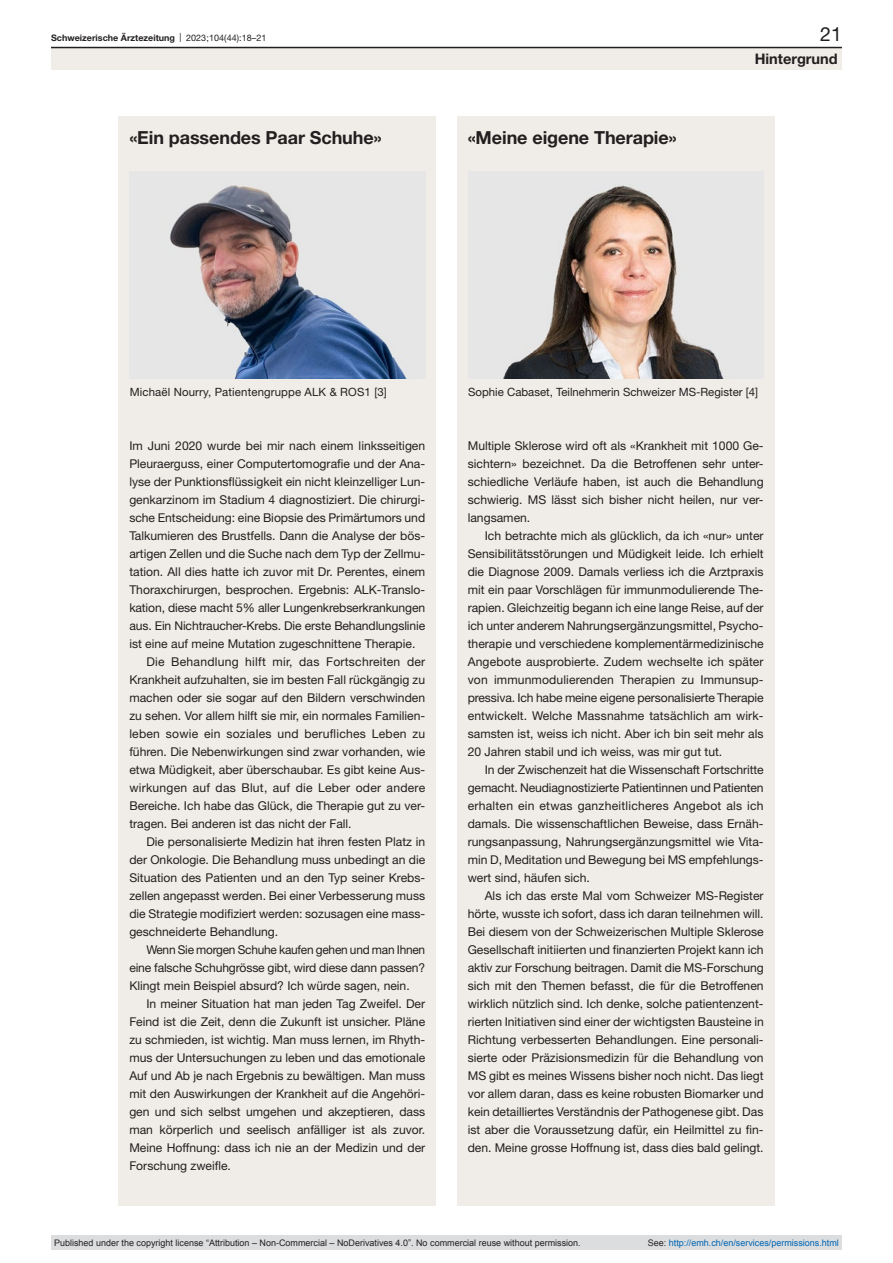
<style>
.page{position:relative;width:893px;height:1263px;background:#fff}
.page>*{position:absolute;margin:0;border:0;box-sizing:border-box;transform-origin:0 0}
.t1{font:19.5px "Helvetica Neue LT Pro";color:#231f20}
.box-head1{font:700 18px "Helvetica Neue LT Pro";letter-spacing:-.005em;color:#231f20}
.t2{font:700 14.55px "Helvetica Neue LT Pro";color:#231f20}
.box-paragraph-indent{font:12.15px/18px "Helvetica Neue LT Pro";color:#231f20;text-align:justify}
.box-paragraph{font:12.15px/18px "Helvetica Neue LT Pro";color:#231f20;text-align:justify}
.figure-caption{font:11.4px "Helvetica Neue LT Pro";color:#231f20}
.t3{font:9px "Arial";color:#231f20}
.t4{font:9px "Arial";color:#0066b3}
.t5{font:700 9px "Helvetica Neue LT Pro";color:#231f20}
.s1{font-weight:400}
.s2{color:#231f20}
</style>
<div class="page">
<div style="left:119px;top:117px;width:317px;height:1089px;background:#f0ece7"></div>
<div style="left:457px;top:117px;width:317px;height:1089px;background:#f0ece7"></div>
<img style="left:163px;top:181px;width:245px;height:197px">
<img style="left:500px;top:181px;width:227px;height:197px">
<div style="left:51px;top:48px;width:791px;height:22px;background:#f0ece7"></div>
<hr style="left:51px;top:47px;width:791px;height:1px;background:#231f20">
<div style="left:51px;top:1235px;width:791px;height:15px;background:#dcdddf"></div>
<p class="t5" style="left:51px;top:32px;width:217px">Schweizerische Ärztezeitung <span class="s1">| 2023;104(44):18–21</span></p>
<h1 class="t1" style="left:820px;top:22px;width:23px">21</h1>
<p class="box-head1" style="left:129px;top:126px;width:254px">«Ein passendes Paar Schuhe»</p>
<p class="box-head1" style="left:468px;top:126px;width:210px">«Meine eigene Therapie»</p>
<p class="t2" style="left:755px;top:49px;width:84px">Hintergrund</p>
<p class="figure-caption" style="left:130px;top:385px;width:259px">Michaël Nourry, Patientengruppe ALK &amp; ROS1 [3]</p>
<p class="figure-caption" style="left:468px;top:385px;width:291px">Sophie Cabaset, Teilnehmerin Schweizer MS-Register [4]</p>
<p class="box-paragraph" style="left:129px;top:436px;width:297px">Im Juni 2020 wurde bei mir nach einem linksseitigen Pleuraerguss, einer Computertomografie und der Ana&shy;lyse der Punktionsflüssigkeit ein nicht kleinzelliger Lun&shy;genkarzinom im Stadium 4 diagnostiziert. Die chirurgi&shy;sche Entscheidung: eine Biopsie des Primärtumors und Talkumieren des Brustfells. Dann die Analyse der bös&shy;artigen Zellen und die Suche nach dem Typ der Zellmu&shy;tation. All dies hatte ich zuvor mit Dr. Perentes, einem Thoraxchirurgen, besprochen. Ergebnis: ALK-Translo&shy;kation, diese macht 5% aller Lungenkrebserkrankungen aus. Ein Nichtraucher-Krebs. Die erste Behandlungslinie ist eine auf meine Mutation zugeschnittene Therapie.</p>
<p class="box-paragraph-indent" style="left:129px;top:652px;width:297px;text-indent:17px">Die Behandlung hilft mir, das Fortschreiten der Krankheit aufzuhalten, sie im besten Fall rückgängig zu machen oder sie sogar auf den Bildern verschwinden zu sehen. Vor allem hilft sie mir, ein normales Familien&shy;leben sowie ein soziales und berufliches Leben zu führen. Die Nebenwirkungen sind zwar vorhanden, wie etwa Müdigkeit, aber überschaubar. Es gibt keine Aus&shy;wirkungen auf das Blut, auf die Leber oder andere Bereiche. Ich habe das Glück, die Therapie gut zu ver&shy;tragen. Bei anderen ist das nicht der Fall.</p>
<p class="box-paragraph-indent" style="left:129px;top:832px;width:297px;text-indent:17px">Die personalisierte Medizin hat ihren festen Platz in der Onkologie. Die Behandlung muss unbedingt an die Situation des Patienten und an den Typ seiner Krebs&shy;zellen angepasst werden. Bei einer Verbesserung muss die Strategie modifiziert werden: sozusagen eine mass&shy;geschneiderte Behandlung.</p>
<p class="box-paragraph-indent" style="left:129px;top:940px;width:297px;text-indent:17px">Wenn Sie morgen Schuhe kaufen gehen und man Ihnen eine falsche Schuhgrösse gibt, wird diese dann passen?<br>Klingt mein Beispiel absurd? Ich würde sagen, nein.</p>
<p class="box-paragraph-indent" style="left:129px;top:994px;width:297px;text-indent:17px">In meiner Situation hat man jeden Tag Zweifel. Der Feind ist die Zeit, denn die Zukunft ist unsicher. Pläne zu schmieden, ist wichtig. Man muss lernen, im Rhyth&shy;mus der Untersuchungen zu leben und das emotionale Auf und Ab je nach Ergebnis zu bewältigen. Man muss mit den Auswirkungen der Krankheit auf die Angehöri&shy;gen und sich selbst umgehen und akzeptieren, dass man körperlich und seelisch anfälliger ist als zuvor.<br>Meine Hoffnung: dass ich nie an der Medizin und der Forschung zweifle.</p>
<p class="box-paragraph" style="left:468px;top:436px;width:297px">Multiple Sklerose wird oft als «Krankheit mit 1000 Ge&shy;sichtern» bezeichnet. Da die Betroffenen sehr unter&shy;schiedliche Verläufe haben, ist auch die Behandlung schwierig. MS lässt sich bisher nicht heilen, nur ver&shy;langsamen.</p>
<p class="box-paragraph-indent" style="left:468px;top:526px;width:297px;text-indent:17px">Ich betrachte mich als glücklich, da ich «nur» unter Sensibilitätsstörungen und Müdigkeit leide. Ich erhielt die Diagnose 2009. Damals verliess ich die Arztpraxis mit ein paar Vorschlägen für immunmodulierende The&shy;rapien. Gleichzeitig begann ich eine lange Reise, auf der ich unter anderem Nahrungsergänzungsmittel, Psycho&shy;therapie und verschiedene komplementärmedizinische Angebote ausprobierte. Zudem wechselte ich später von immunmodulierenden Therapien zu Immunsup&shy;pressiva. Ich habe meine eigene personalisierte Therapie entwickelt. Welche Massnahme tatsächlich am wirk&shy;samsten ist, weiss ich nicht. Aber ich bin seit mehr als 20 Jahren stabil und ich weiss, was mir gut tut.</p>
<p class="box-paragraph-indent" style="left:468px;top:760px;width:297px;text-indent:17px">In der Zwischenzeit hat die Wissenschaft Fortschritte gemacht. Neudiagnostizierte Patientinnen und Patienten erhalten ein etwas ganzheitlicheres Angebot als ich damals. Die wissenschaftlichen Beweise, dass Ernäh&shy;rungsanpassung, Nahrungsergänzungsmittel wie Vita&shy;min D, Meditation und Bewegung bei MS empfehlungs&shy;wert sind, häufen sich.</p>
<p class="box-paragraph-indent" style="left:468px;top:886px;width:298px;text-indent:17px">Als ich das erste Mal vom Schweizer MS-Register hörte, wusste ich sofort, dass ich daran teilnehmen will.<br>Bei diesem von der Schweizerischen Multiple Sklerose Gesellschaft initiierten und finanzierten Projekt kann ich aktiv zur Forschung beitragen. Damit die MS-Forschung sich mit den Themen befasst, die für die Betroffenen wirklich nützlich sind. Ich denke, solche patientenzent&shy;rierten Initiativen sind einer der wichtigsten Bausteine in Richtung verbesserten Behandlungen. Eine personali&shy;sierte oder Präzisionsmedizin für die Behandlung von MS gibt es meines Wissens bisher noch nicht. Das liegt vor allem daran, dass es keine robusten Biomarker und kein detailliertes Verständnis der Pathogenese gibt. Das ist aber die Voraussetzung dafür, ein Heilmittel zu fin&shy;den. Meine grosse Hoffnung ist, dass dies bald gelingt.</p>
<p class="t3" style="left:54px;top:1237px;width:528px">Published under the copyright license “Attribution – Non-Commercial – NoDerivatives 4.0”. No commercial reuse without permission.</p>
<p class="t4" style="left:648px;top:1237px;width:193px"><span class="s2">See:</span> http://emh.ch/en/services/permissions.html</p>
</div>
